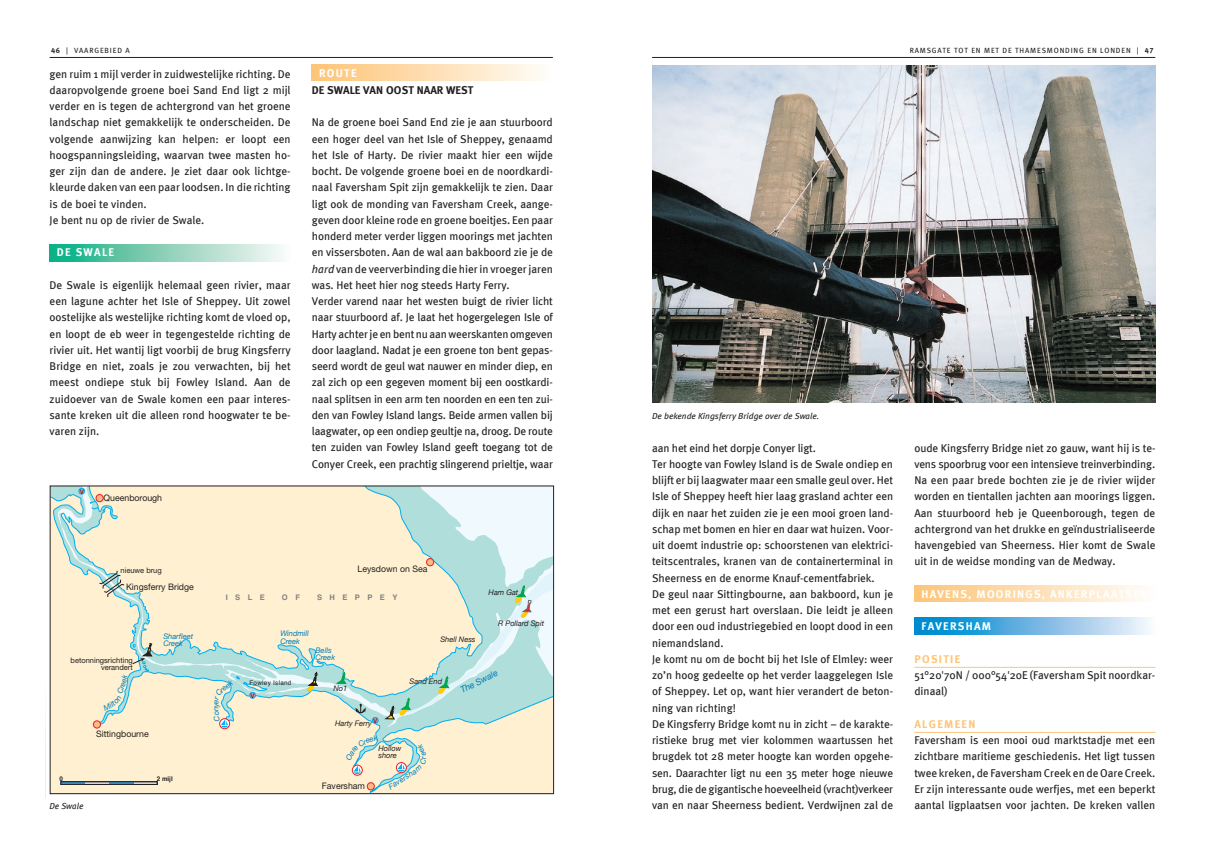
<style>
.page{position:relative;width:1205px;height:851px;background:#fff}
.page>*{position:absolute;margin:0;border:0;box-sizing:border-box;transform-origin:0 0}
.t1{font:11.25px/16.2px "Meta";letter-spacing:-.005em;color:#231f20}
.t2{font:11.25px "Meta Bold LF";letter-spacing:.115em;color:#fff}
.t3{font:11.25px "Meta Bold LF";color:#231f20}
.t4{font:11.25px "Meta Bold LF";letter-spacing:.115em;color:#fdc577}
.t5{font:8.88px "Helvetica Neue";color:#231f20}
.t6{font:italic 8.88px "Helvetica Neue";color:#007cb6}
.t7{font:italic 8.75px "Meta";color:#231f20}
.t8{font:italic 7.62px/7.6px "Helvetica Neue";color:#231f20}
.t9{font:italic 7.62px/7.6px "Helvetica Neue";color:#007cb6}
.t10{font:7.62px/7.6px "Helvetica Neue";color:#231f20;text-align:right}
.t11{font:700 7.62px "Helvetica";letter-spacing:.99em;color:#808285}
.t12{font:7.5px "Meta";letter-spacing:.115em;color:#231f20}
.t13{font:6.38px "Helvetica";letter-spacing:.05em;color:#231f20}
.t14{font:700 6.38px "Helvetica";color:#231f20}
.s1{font-family:"Meta Bold LF"}
.s2{font-style:italic}
.s3{font-family:"Meta Pro";font-stretch:condensed}
</style>
<div class="page">
<svg style="left:50px;top:245px;width:233px;height:16px;background:#86d2ba"></svg>
<div style="left:914px;top:585px;width:241px;height:16px;background:linear-gradient(to right,#fdc374,#fefdf8)"></div>
<div style="left:312px;top:64px;width:240px;height:17px;background:linear-gradient(to right,#fdc374,#fefcf8)"></div>
<svg style="left:914px;top:617px;width:236px;height:17px;background:#6cb8e3"></svg>
<hr style="left:914px;top:667px;width:241px;height:1px;background:#fdc577">
<hr style="left:914px;top:732px;width:241px;height:1px;background:#fdc577">
<hr style="left:652px;top:57px;width:503px;height:1px;background:#231f20">
<hr style="left:50px;top:57px;width:503px;height:1px;background:#231f20">
<svg style="left:45px;top:485px;width:510px;height:313px;background:#efebd3"></svg>
<div style="left:61px;top:781px;width:96px;height:3px;border:1px solid #231f20"></div>
<svg style="left:337px;top:672px;width:9px;height:11px"></svg>
<div style="left:426px;top:558px;width:8px;height:7px;background:#fbbb85;border-radius:50%"></div>
<div style="left:426px;top:558px;width:8px;height:8px;border:1px solid #ee1d23;border-radius:50%"></div>
<div style="left:93px;top:720px;width:7px;height:8px;background:#fbbb85;border-radius:50%"></div>
<div style="left:93px;top:720px;width:8px;height:8px;border:1px solid #ee1d23;border-radius:50%"></div>
<div style="left:367px;top:782px;width:7px;height:7px;background:#fbbb85;border-radius:50%"></div>
<div style="left:367px;top:782px;width:7px;height:8px;border:1px solid #ee1d23;border-radius:50%"></div>
<div style="left:96px;top:494px;width:7px;height:7px;background:#fbbb85;border-radius:50%"></div>
<div style="left:96px;top:494px;width:7px;height:8px;border:1px solid #ee1d23;border-radius:50%"></div>
<svg style="left:385px;top:569px;width:170px;height:150px;background:#cfe4d7"></svg>
<svg style="left:99px;top:570px;width:26px;height:27px"></svg>
<img style="left:652px;top:65px;width:503px;height:337px">
<svg style="left:397px;top:743px;width:29px;height:36px"></svg>
<svg style="left:345px;top:734px;width:33px;height:40px"></svg>
<svg style="left:214px;top:658px;width:104px;height:69px;background:#d2e4d6"></svg>
<svg style="left:103px;top:643px;width:49px;height:68px;background:#e1e6cf"></svg>
<p class="t12" style="left:51px;top:46px;width:80px"><span class="s1">46</span> | VAARGEBIED A</p>
<p class="t1" style="left:50px;top:65px;width:242px">gen ruim 1 mijl verder in zuidwestelijke richting. De daaropvolgende groene boei Sand End ligt 2 mijl verder en is tegen de achtergrond van het groene landschap niet gemakkelijk te onderscheiden. De volgende aanwijzing kan helpen: er loopt een hoogspanningsleiding, waarvan twee masten ho&shy;ger zijn dan de andere. Je ziet daar ook lichtge&shy;kleurde daken van een paar loodsen. In die richting is de boei te vinden.<br>Je bent nu op de rivier de Swale.</p>
<p class="t2" style="left:57px;top:246px;width:59px">DE SWALE</p>
<p class="t1" style="left:50px;top:277px;width:242px;text-align:justify">De Swale is eigenlijk helemaal geen rivier, maar een lagune achter het Isle of Sheppey. Uit zowel oostelijke als westelijke richting komt de vloed op, en loopt de eb weer in tegengestelde richting de rivier uit. Het wantij ligt voorbij de brug Kingsferry Bridge en niet, zoals je zou verwachten, bij het meest ondiepe stuk bij Fowley Island. Aan de zuidoever van de Swale komen een paar interes&shy;sante kreken uit die alleen rond hoogwater te be&shy;varen zijn.</p>
<p class="t13" style="left:80px;top:486px;width:6px">V</p>
<p class="t5" style="left:104px;top:492px;width:60px">Queenborough</p>
<p class="t2" style="left:319px;top:67px;width:39px">ROUTE</p>
<p class="t3" style="left:312px;top:83px;width:163px">DE SWALE VAN OOST NAAR WEST</p>
<p class="t1" style="left:312px;top:114px;width:242px">Na de groene boei Sand End zie je aan stuurboord een hoger deel van het Isle of Sheppey, genaamd het Isle of Harty. De rivier maakt hier een wijde bocht. De volgende groene boei en de noordkardi&shy;naal Faversham Spit zijn gemakkelijk te zien. Daar ligt ook de monding van Faversham Creek, aange&shy;geven door kleine rode en groene boeitjes. Een paar honderd meter verder liggen moorings met jachten en vissersboten. Aan de wal aan bakboord zie je de <span class="s2">hard</span> van de veerverbinding die hier in vroeger jaren was. Het heet hier nog steeds Harty Ferry.<br>Verder varend naar het westen buigt de rivier licht naar stuurboord af. Je laat het hogergelegen Isle of Harty achter je en bent nu aan weerskanten omgeven door laagland. Nadat je een groene ton bent gepas&shy;seerd wordt de geul wat nauwer en minder diep, en zal zich op een gegeven moment bij een oostkardi&shy;naal splitsen in een arm ten noorden en een ten zui&shy;den van Fowley Island langs. Beide armen vallen bij laagwater, op een ondiep geultje na, droog. De route ten zuiden van Fowley Island geeft toegang tot de Conyer Creek, een prachtig slingerend prieltje, waar</p>
<p class="t10" style="left:120px;top:566px;width:43px">nieuwe brug</p>
<p class="t5" style="left:357px;top:563px;width:71px">Leysdown on Sea</p>
<p class="t5" style="left:126px;top:581px;width:69px">Kingsferry Bridge</p>
<p class="t10" style="left:71px;top:655px;width:64px">betonningsrichting verandert</p>
<p class="t9" style="left:163px;top:631px;width:31px">Sharfleet<br>Creek</p>
<p class="t5" style="left:96px;top:728px;width:54px">Sittingbourne</p>
<p class="t14" style="left:59px;top:773px;width:5px">0</p>
<p class="t14" style="left:157px;top:773px;width:17px">2 mijl</p>
<p class="t7" style="left:49px;top:801px;width:36px">De Swale</p>
<p class="t11" style="left:226px;top:591px;width:41px">ISLE</p>
<p class="t11" style="left:282px;top:591px;width:19px">O F</p>
<p class="t11" style="left:317px;top:591px;width:82px">SHEPPEY</p>
<p class="t9" style="left:280px;top:629px;width:30px">Windmill<br>Creek</p>
<p class="t13" style="left:249px;top:677px;width:43px">Fowley Island</p>
<p class="t13" style="left:250px;top:690px;width:6px">V</p>
<p class="t9" style="left:315px;top:645px;width:21px">Bells<br>Creek</p>
<p class="t8" style="left:333px;top:684px;width:15px">No1</p>
<p class="t13" style="left:373px;top:715px;width:6px">V</p>
<p class="t8" style="left:335px;top:719px;width:38px">Harty Ferry</p>
<p class="t8" style="left:440px;top:635px;width:37px">Shell Ness</p>
<p class="t8" style="left:488px;top:588px;width:31px">Ham Gat</p>
<p class="t8" style="left:498px;top:619px;width:47px">R Pollard Spit</p>
<p class="t8" style="left:409px;top:677px;width:34px">Sand End</p>
<p class="t6" style="left:458px;top:685px;width:42px;rotate:-27deg">The Swale</p>
<p class="t5" style="left:322px;top:780px;width:45px">Faversham</p>
<p class="t8" style="left:378px;top:743px;width:25px">Hollow shore</p>
<p class="t9" style="left:387px;top:784px;width:21px;rotate:-34deg">Faver</p>
<p class="t12" style="left:909px;top:46px;width:246px">RAMSGATE TOT EN MET DE THAMESMONDING EN LONDEN | <span class="s1">47</span></p>
<p class="t7" style="left:652px;top:411px;width:169px">De bekende Kingsferry Bridge over de Swale.</p>
<p class="t1" style="left:652px;top:439px;width:242px">aan het eind het dorpje Conyer ligt.<br>Ter hoogte van Fowley Island is de Swale ondiep en blijft er bij laagwater maar een smalle geul over. Het Isle of Sheppey heeft hier laag grasland achter een dijk en naar het zuiden zie je een mooi groen land&shy;schap met bomen en hier en daar wat huizen. Voor&shy;uit doemt industrie op: schoorstenen van elektrici&shy;teitscentrales, kranen van de containerterminal in Sheerness en de enorme Knauf-cementfabriek.<br>De geul naar Sittingbourne, aan bakboord, kun je met een gerust hart overslaan. Die leidt je alleen door een oud industriegebied en loopt dood in een niemandsland.<br>Je komt nu om de bocht bij het Isle of Elmley: weer zo’n hoog gedeelte op het verder laaggelegen Isle of Sheppey. Let op, want hier verandert de beton&shy;ning van richting!<br>De Kingsferry Bridge komt nu in zicht – de karakte&shy;ristieke brug met vier kolommen waartussen het brugdek tot 28 meter hoogte kan worden opgehe&shy;sen. Daarachter ligt nu een 35 meter hoge nieuwe brug, die de gigantische hoeveelheid (vracht)verkeer van en naar Sheerness bedient. Verdwijnen zal de</p>
<p class="t1" style="left:914px;top:439px;width:242px;text-align:justify">oude Kingsferry Bridge niet zo gauw, want hij is te&shy;vens spoorbrug voor een intensieve treinverbinding.<br>Na een paar brede bochten zie je de rivier wijder worden en tientallen jachten aan moorings liggen.<br>Aan stuurboord heb je Queenborough, tegen de achtergrond van het drukke en geïndustrialiseerde havengebied van Sheerness. Hier komt de Swale uit in de weidse monding van de Medway.</p>
<p class="t2" style="left:921px;top:587px;width:227px">HAVENS, MOORINGS, ANKERPLAATSEN</p>
<p class="t2" style="left:921px;top:619px;width:71px">FAVERSHAM</p>
<p class="t4" style="left:914px;top:652px;width:47px">POSITIE</p>
<p class="t1" style="left:914px;top:667px;width:242px">51°20<span class="s3">'</span>70N / 000°54<span class="s3">'</span>20E (Faversham Spit noordkar&shy;dinaal)</p>
<p class="t4" style="left:914px;top:717px;width:62px">ALGEMEEN</p>
<p class="t1" style="left:914px;top:732px;width:242px;text-align:justify">Faversham is een mooi oud marktstadje met een zichtbare maritieme geschiedenis. Het ligt tussen twee kreken, de Faversham Creek en de Oare Creek.<br>Er zijn interessante oude werfjes, met een beperkt aantal ligplaatsen voor jachten. De kreken vallen</p>
</div>
